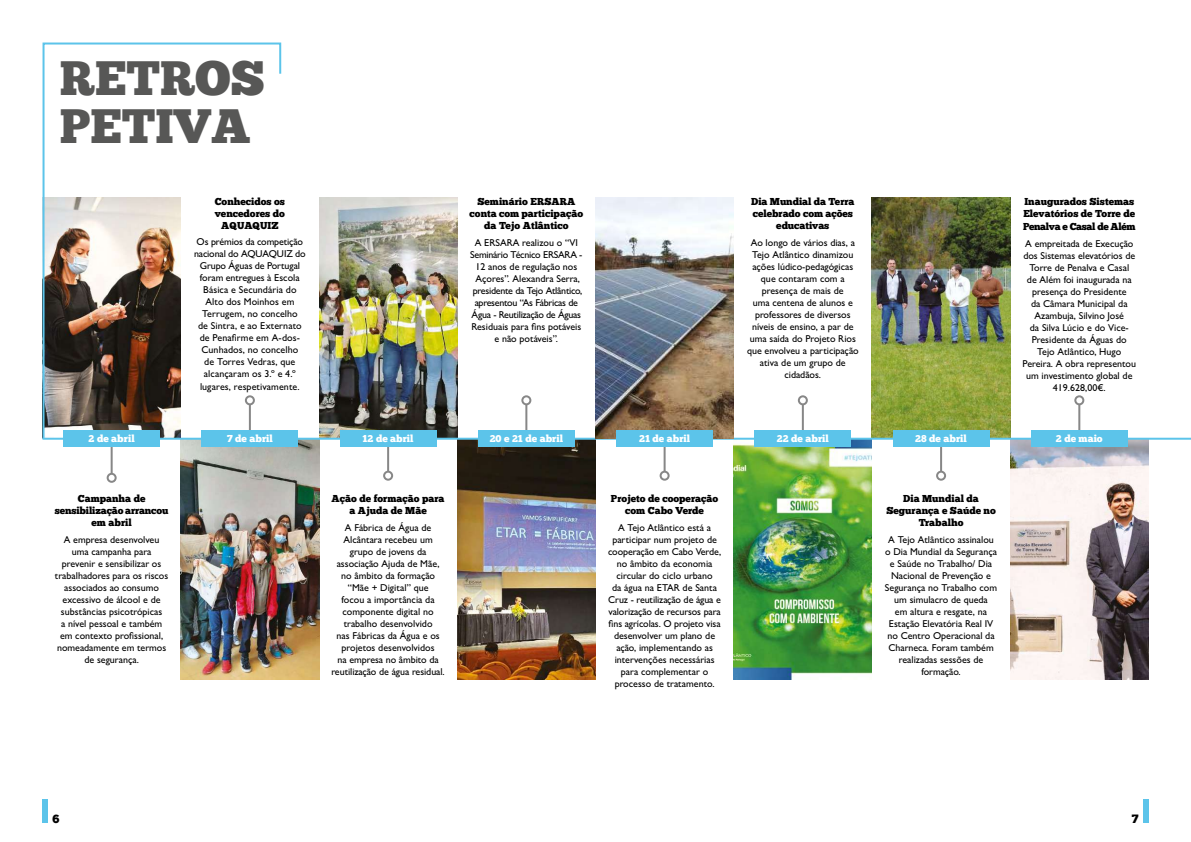
<style>
.page{position:relative;width:1191px;height:842px;background:#fff}
.page>*{position:absolute;margin:0;border:0;box-sizing:border-box;transform-origin:0 0}
.t1{font:48px/48px "Chunk Five Ex";color:#575756}
.t2{font:12px "Chunk Five Ex";color:#000}
.t3{font:500 10px/12px "Gill Sans MT Pro";color:#000;text-align:center}
.t4{font:10px/12px "Chunk Five Ex";color:#000;text-align:center}
.t5{font:500 10px/12px "Gill Sans MT Pro";letter-spacing:-.025em;color:#000;text-align:center}
.t6{font:10px "Chunk Five Ex";color:#fff}
.t7{font:10px "Chunk Five Ex";letter-spacing:-.035em;color:#000}
</style>
<div class="page">
<div style="left:1142px;top:799px;width:6px;height:24px;background:#5cc4ea"></div>
<div style="left:43px;top:799px;width:5px;height:24px;background:#5cc4ea"></div>
<hr style="left:1078px;top:404px;width:2px;height:36px;background:#878787">
<div style="left:1074px;top:395px;width:10px;height:10px;border:2px solid #878787;border-radius:50%"></div>
<img style="left:457px;top:440px;width:138px;height:239px">
<img style="left:733px;top:440px;width:139px;height:239px">
<img style="left:319px;top:197px;width:138px;height:241px">
<img style="left:1010px;top:440px;width:138px;height:239px">
<img style="left:872px;top:197px;width:138px;height:241px">
<img style="left:181px;top:440px;width:138px;height:239px">
<hr style="left:43px;top:438px;width:1148px;height:2px;background:#5cc4ea">
<img style="left:595px;top:197px;width:138px;height:241px">
<hr style="left:387px;top:436px;width:2px;height:36px;background:#878787">
<div style="left:383px;top:471px;width:10px;height:10px;border:2px solid #878787;border-radius:50%"></div>
<hr style="left:111px;top:439px;width:2px;height:35px;background:#878787">
<div style="left:107px;top:473px;width:10px;height:10px;border:2px solid #878787;border-radius:50%"></div>
<hr style="left:940px;top:436px;width:2px;height:36px;background:#878787">
<div style="left:936px;top:471px;width:10px;height:10px;border:2px solid #878787;border-radius:50%"></div>
<div style="left:202px;top:430px;width:96px;height:17px;background:#5cc4ea"></div>
<div style="left:340px;top:430px;width:96px;height:17px;background:#5cc4ea"></div>
<div style="left:893px;top:430px;width:96px;height:17px;background:#5cc4ea"></div>
<div style="left:63px;top:430px;width:97px;height:17px;background:#5cc4ea"></div>
<div style="left:1031px;top:430px;width:96px;height:17px;background:#5cc4ea"></div>
<hr style="left:525px;top:404px;width:2px;height:36px;background:#878787">
<div style="left:521px;top:395px;width:10px;height:10px;border:2px solid #878787;border-radius:50%"></div>
<div style="left:478px;top:430px;width:96px;height:17px;background:#5cc4ea"></div>
<hr style="left:663px;top:436px;width:2px;height:36px;background:#878787">
<div style="left:659px;top:471px;width:10px;height:10px;border:2px solid #878787;border-radius:50%"></div>
<div style="left:616px;top:430px;width:97px;height:17px;background:#5cc4ea"></div>
<hr style="left:802px;top:404px;width:2px;height:36px;background:#878787">
<div style="left:798px;top:395px;width:10px;height:10px;border:2px solid #878787;border-radius:50%"></div>
<div style="left:754px;top:430px;width:97px;height:17px;background:#5cc4ea"></div>
<svg style="left:42px;top:42px;width:240px;height:399px"></svg>
<h1 class="t1" style="left:60px;top:53px;width:206px">RETROS<br>PETIVA</h1>
<p class="t4" style="left:215px;top:195px;width:72px">Conhecidos os vencedores do<br>AQUAQUIZ</p>
<p class="t3" style="left:194px;top:236px;width:113px">Os prémios da competição nacional do AQUAQUIZ do<br>Grupo Águas de Portugal foram entregues à Escola<br>Básica e Secundária do<br>Alto dos Moinhos em<br>Terrugem, no concelho<br>de Sintra, e ao Externato de Penafirme em A-dos-<br>Cunhados, no concelho<br>de Torres Vedras, que alcançaram os 3.º e 4.º lugares, respetivamente.</p>
<p class="t4" style="left:469px;top:195px;width:115px">Seminário ERSARA conta com participação da Tejo Atlântico</p>
<p class="t5" style="left:470px;top:236px;width:114px">A ERSARA realizou o “VI<br>Seminário Técnico ERSARA -<br>12 anos de regulação nos<br>Açores”. Alexandra Serra, presidente da Tejo Atlântico, apresentou “As Fábricas de<br>Água - Reutilização de Águas<br>Residuais para fins potáveis e não potáveis”.</p>
<p class="t4" style="left:751px;top:195px;width:105px">Dia Mundial da Terra celebrado com ações educativas</p>
<p class="t3" style="left:747px;top:236px;width:113px">Ao longo de vários dias, a<br>Tejo Atlântico dinamizou ações lúdico-pedagógicas que contaram com a presença de mais de<br>uma centena de alunos e professores de diversos níveis de ensino, a par de uma saída do Projeto Rios que envolveu a participação ativa de um grupo de cidadãos.</p>
<p class="t4" style="left:1023px;top:195px;width:113px;text-align:left">Inaugurados Sistemas<br>Elevatórios de Torre de</p>
<p class="t7" style="left:1023px;top:219px;width:114px">Penalva e Casal de Além</p>
<p class="t3" style="left:1022px;top:237px;width:115px">A empreitada de Execução dos Sistemas elevatórios de<br>Torre de Penalva e Casal<br>de Além foi inaugurada na presença do Presidente<br>da Câmara Municipal da<br>Azambuja, Silvino José<br>da Silva Lúcio e do Vice-<br>Presidente da Águas do<br>Tejo Atlântico, Hugo<br>Pereira. A obra representou um investimento global de<br>419.628,00€.</p>
<p class="t6" style="left:490px;top:431px;width:75px">20 e 21 de abril</p>
<p class="t6" style="left:639px;top:431px;width:52px">21 de abril</p>
<p class="t6" style="left:777px;top:431px;width:53px">22 de abril</p>
<p class="t6" style="left:89px;top:431px;width:47px">2 de abril</p>
<p class="t6" style="left:227px;top:431px;width:47px">7 de abril</p>
<p class="t6" style="left:363px;top:431px;width:52px">12 de abril</p>
<p class="t6" style="left:915px;top:431px;width:53px">28 de abril</p>
<p class="t6" style="left:1056px;top:431px;width:48px">2 de maio</p>
<p class="t4" style="left:55px;top:492px;width:115px">Campanha de sensibilização arrancou em abril</p>
<p class="t3" style="left:55px;top:533px;width:115px">A empresa desenvolveu uma campanha para prevenir e sensibilizar os trabalhadores para os riscos associados ao consumo excessivo de álcool e de substâncias psicotrópicas<br>a nível pessoal e também em contexto profissional, nomeadamente em termos de segurança.</p>
<p class="t4" style="left:332px;top:492px;width:114px">Ação de formação para a Ajuda de Mãe</p>
<p class="t3" style="left:331px;top:521px;width:115px">A Fábrica de Água de<br>Alcântara recebeu um grupo de jovens da associação Ajuda de Mãe, no âmbito da formação “Mãe + Digital” que<br>focou a importância da componente digital no trabalho desenvolvido<br>nas Fábricas da Água e os projetos desenvolvidos<br>na empresa no âmbito da reutilização de água residual.</p>
<p class="t4" style="left:611px;top:492px;width:109px">Projeto de cooperação com Cabo Verde</p>
<p class="t3" style="left:608px;top:521px;width:115px">A Tejo Atlântico está a participar num projeto de cooperação em Cabo Verde, no âmbito da economia circular do ciclo urbano<br>da água na ETAR de Santa<br>Cruz - reutilização de água e valorização de recursos para fins agrícolas. O projeto visa desenvolver um plano de ação, implementando as intervenções necessárias para complementar o processo de tratamento.</p>
<p class="t4" style="left:886px;top:492px;width:111px">Dia Mundial da<br>Segurança e Saúde no<br>Trabalho</p>
<p class="t3" style="left:885px;top:533px;width:114px">A Tejo Atlântico assinalou o Dia Mundial da Segurança e Saúde no Trabalho/ Dia<br>Nacional de Prevenção e<br>Segurança no Trabalho com um simulacro de queda<br>em altura e resgate, na<br>Estação Elevatória Real IV no Centro Operacional da<br>Charneca. Foram também realizadas sessões de formação.</p>
<p class="t2" style="left:52px;top:810px;width:8px">6</p>
<p class="t2" style="left:1131px;top:810px;width:8px">7</p>
</div>
